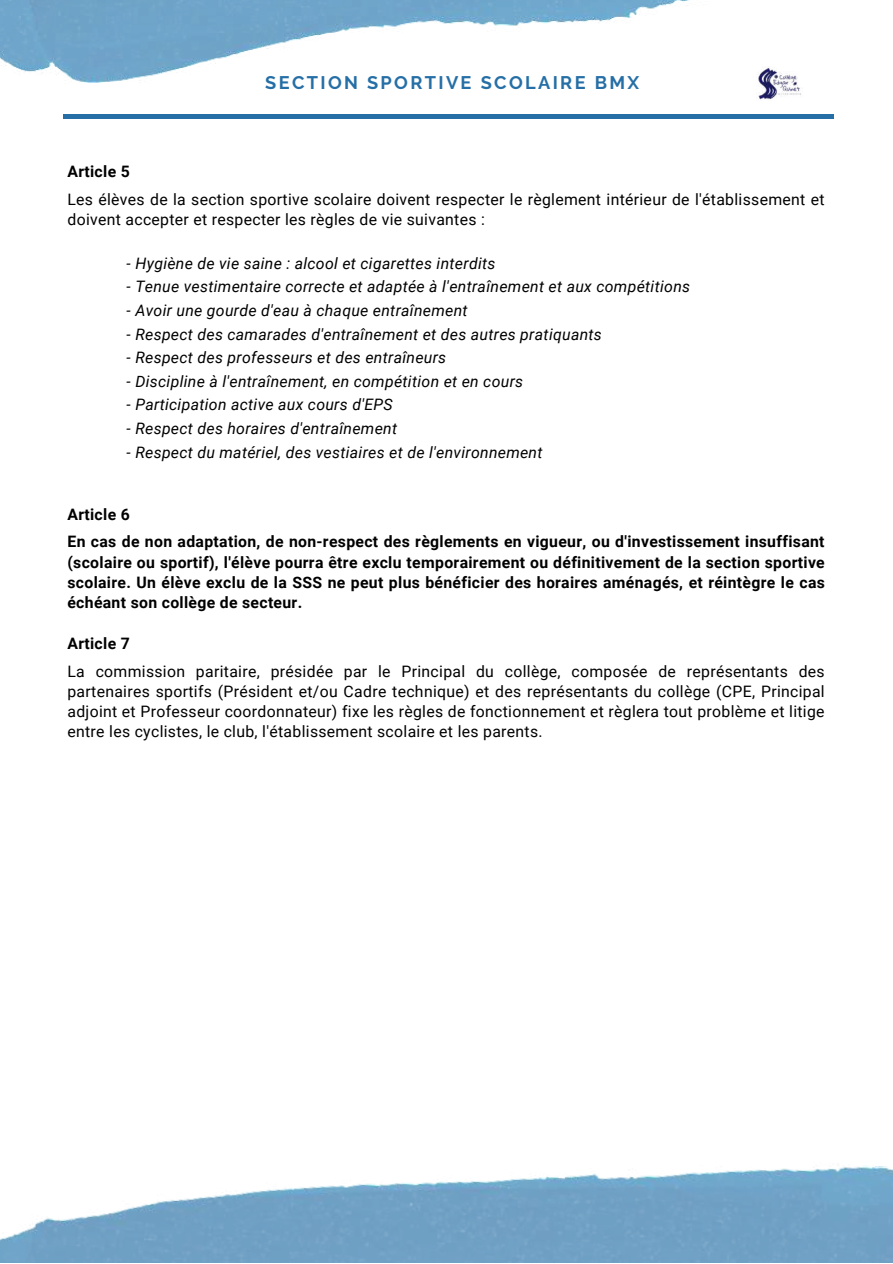
<style>
.page{position:relative;width:893px;height:1264px;background:#fff}
.page>*{position:absolute;margin:0;border:0;box-sizing:border-box;transform-origin:0 0}
.t1{font:700 18.15px "Raleway";letter-spacing:.13em;color:#266fa6}
.t2{font:15.75px/20.2px "Roboto";letter-spacing:.02em;color:#000}
.t3{font:italic 15.75px "Roboto";letter-spacing:.02em;color:#000}
.t4{font:700 15.75px/20.2px "Roboto";letter-spacing:.02em;color:#000}
</style>
<div class="page">
<img style="left:0;top:0;width:690px;height:83px">
<img style="left:0;top:1165px;width:892px;height:97px">
<hr style="left:64px;top:115px;width:770px;height:3px;background:#266fa6">
<img style="left:758px;top:68px;width:43px;height:32px">
<p class="t1" style="left:265px;top:72px;width:375px">SECTION SPORTIVE SCOLAIRE BMX</p>
<p class="t4" style="left:67px;top:162px;width:64px">Article 5</p>
<p class="t2" style="left:67px;top:190px;width:758px">Les élèves de la section sportive scolaire doivent respecter le règlement intérieur de l'établissement et doivent accepter et respecter les règles de vie suivantes :</p>
<p class="t3" style="left:127px;top:254px;width:370px">- Hygiène de vie saine : alcool et cigarettes interdits</p>
<p class="t3" style="left:127px;top:278px;width:565px">- Tenue vestimentaire correcte et adaptée à l'entraînement et aux compétitions</p>
<p class="t3" style="left:127px;top:301px;width:342px">- Avoir une gourde d'eau à chaque entraînement</p>
<p class="t3" style="left:127px;top:325px;width:477px">- Respect des camarades d'entraînement et des autres pratiquants</p>
<p class="t3" style="left:127px;top:348px;width:321px">- Respect des professeurs et des entraîneurs</p>
<p class="t3" style="left:127px;top:372px;width:398px">- Discipline à l'entraînement, en compétition et en cours</p>
<p class="t3" style="left:127px;top:396px;width:267px">- Participation active aux cours d'EPS</p>
<p class="t3" style="left:127px;top:419px;width:272px">- Respect des horaires d'entraînement</p>
<p class="t3" style="left:127px;top:443px;width:417px">- Respect du matériel, des vestiaires et de l'environnement</p>
<p class="t4" style="left:67px;top:500px;width:758px;line-height:27.8px">Article 6<br>En cas de non adaptation, de non-respect des règlements en vigueur, ou d'investissement insuffisant</p>
<p class="t4" style="left:67px;top:552px;width:758px;text-align:justify">(scolaire ou sportif), l'élève pourra être exclu temporairement ou définitivement de la section sportive scolaire. Un élève exclu de la SSS ne peut plus bénéficier des horaires aménagés, et réintègre le cas échéant son collège de secteur.</p>
<p class="t4" style="left:67px;top:633px;width:64px">Article 7</p>
<p class="t2" style="left:67px;top:661px;width:758px;text-align:justify">La commission paritaire, présidée par le Principal du collège, composée de représentants des partenaires sportifs (Président et/ou Cadre technique) et des représentants du collège (CPE, Principal adjoint et Professeur coordonnateur) fixe les règles de fonctionnement et règlera tout problème et litige entre les cyclistes, le club, l'établissement scolaire et les parents.</p>
</div>
